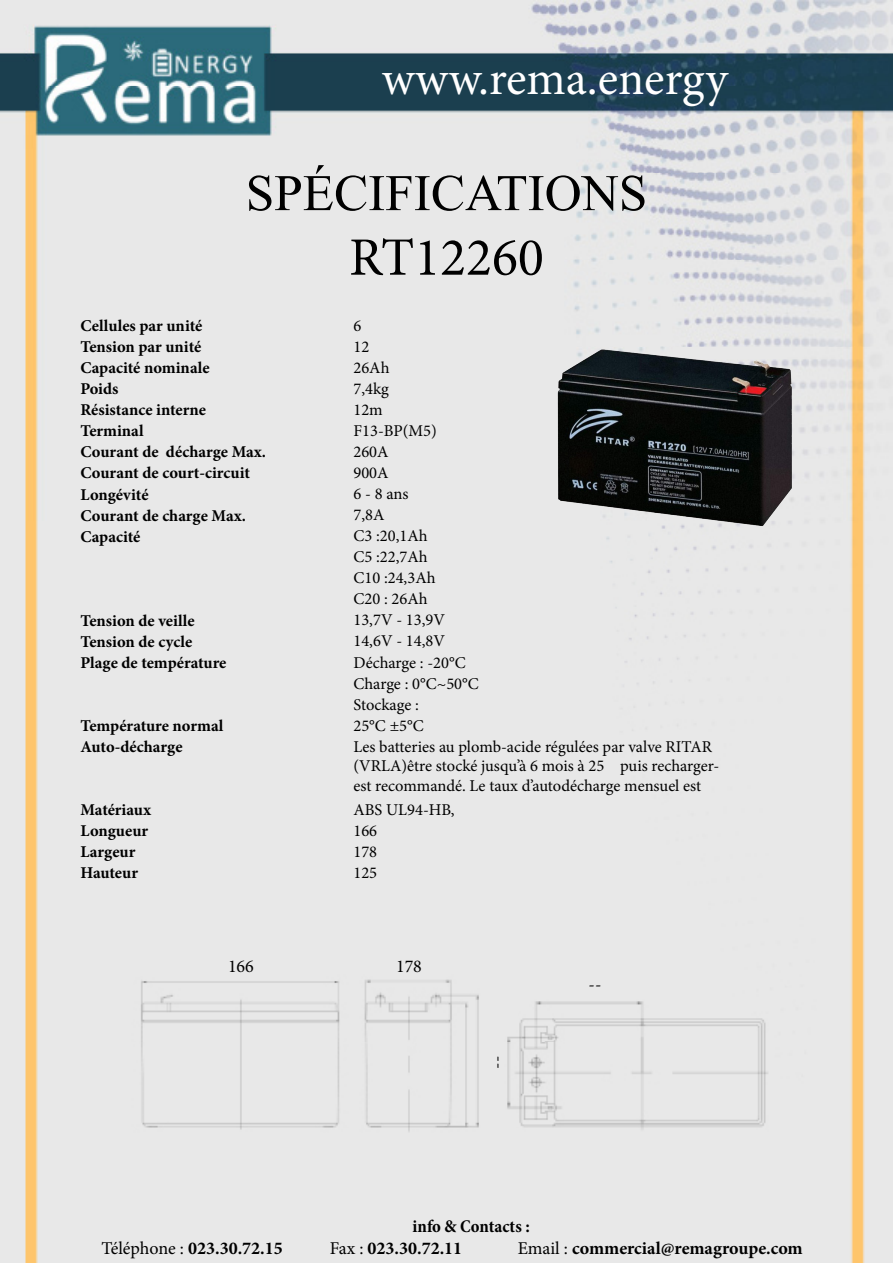
<style>
.page{position:relative;width:893px;height:1263px;background:#fff}
.page>*{position:absolute;margin:0;border:0;box-sizing:border-box;transform-origin:0 0}
.t1{font:76.5px "Microsoft Himalaya";color:#000}
.t2{font:54px "Minion Pro";color:#000}
.t3{font:48px "Minion Pro";color:#fff}
.t4{font:700 18px "Minion Pro";color:#000}
.t5{font:700 condensed 18px "Minion Pro";color:#000}
.t6{font:18px "Minion Pro";color:#000}
.t7{font:16.5px/19.5px "Minion Pro";color:#000}
.t8{font:700 16.5px "Minion Pro";color:#000}
.s1{font-weight:400}
</style>
<div class="page">
<img style="left:0;top:0;width:893px;height:1263px">
<img style="left:544px;top:345px;width:261px;height:189px">
<p class="t3" style="left:382px;top:47px;width:347px">www.rema.energy</p>
<p class="t1" style="left:246px;top:139px;width:403px">SPÉCIFICATIONS</p>
<p class="t8" style="left:80px;top:315px;width:123px">Cellules par unité</p>
<p class="t8" style="left:80px;top:336px;width:122px">Tension par unité</p>
<p class="t8" style="left:80px;top:357px;width:131px">Capacité nominale</p>
<p class="t8" style="left:80px;top:378px;width:40px">Poids</p>
<p class="t8" style="left:80px;top:399px;width:127px">Résistance interne</p>
<p class="t8" style="left:80px;top:420px;width:65px">Terminal</p>
<p class="t8" style="left:80px;top:441px;width:187px">Courant de décharge Max.</p>
<p class="t8" style="left:80px;top:462px;width:171px">Courant de court-circuit</p>
<p class="t8" style="left:80px;top:483px;width:70px">Longévité</p>
<p class="t8" style="left:80px;top:504px;width:167px">Courant de charge Max.</p>
<p class="t8" style="left:80px;top:525px;width:61px">Capacité</p>
<p class="t8" style="left:80px;top:609px;width:116px">Tension de veille</p>
<p class="t8" style="left:80px;top:630px;width:113px">Tension de cycle</p>
<p class="t8" style="left:80px;top:651px;width:148px">Plage de température</p>
<p class="t8" style="left:80px;top:714px;width:144px">Température normal</p>
<p class="t8" style="left:80px;top:735px;width:104px">Auto-décharge</p>
<p class="t8" style="left:80px;top:798px;width:72px">Matériaux</p>
<p class="t8" style="left:80px;top:819px;width:69px">Longueur</p>
<p class="t8" style="left:80px;top:840px;width:56px">Largeur</p>
<p class="t8" style="left:80px;top:861px;width:59px">Hauteur</p>
<p class="t2" style="left:349px;top:221px;width:196px">RT12260</p>
<p class="t7" style="left:353px;top:316px;width:9px">6</p>
<p class="t7" style="left:353px;top:337px;width:17px">12</p>
<p class="t7" style="left:353px;top:358px;width:38px">26Ah</p>
<p class="t7" style="left:353px;top:379px;width:37px">7,4kg</p>
<p class="t7" style="left:353px;top:400px;width:31px">12m</p>
<p class="t7" style="left:353px;top:421px;width:85px">F13-BP(M5)</p>
<p class="t7" style="left:353px;top:442px;width:37px">260A</p>
<p class="t7" style="left:353px;top:463px;width:37px">900A</p>
<p class="t7" style="left:353px;top:484px;width:56px">6 - 8 ans</p>
<p class="t7" style="left:353px;top:505px;width:33px">7,8A</p>
<p class="t7" style="left:353px;top:526px;width:76px">C3 :20,1Ah</p>
<p class="t7" style="left:353px;top:547px;width:76px">C5 :22,7Ah</p>
<p class="t7" style="left:353px;top:568px;width:84px">C10 :24,3Ah</p>
<p class="t7" style="left:353px;top:589px;width:76px">C20 : 26Ah</p>
<p class="t7" style="left:353px;top:610px;width:93px">13,7V - 13,9V</p>
<p class="t7" style="left:353px;top:631px;width:93px">14,6V - 14,8V</p>
<p class="t7" style="left:353px;top:652px;width:114px">Décharge : -20°C</p>
<p class="t7" style="left:353px;top:673px;width:127px">Charge : 0°C~50°C</p>
<p class="t7" style="left:353px;top:694px;width:67px">Stockage :</p>
<p class="t7" style="left:353px;top:715px;width:72px">25°C ±5°C</p>
<p class="t7" style="left:353px;top:736px;width:367px">Les batteries au plomb-acide régulées par valve RITAR (VRLA)être stocké jusqu’à 6 mois à 25 ℃ puis recharger&shy;est recommandé. Le taux d’autodécharge mensuel est</p>
<p class="t7" style="left:353px;top:799px;width:103px">ABS UL94-HB,</p>
<p class="t7" style="left:353px;top:820px;width:25px">166</p>
<p class="t7" style="left:353px;top:841px;width:25px">178</p>
<p class="t7" style="left:353px;top:862px;width:25px">125</p>
<p class="t6" style="left:228px;top:954px;width:27px">166</p>
<p class="t6" style="left:396px;top:954px;width:27px">178</p>
<p class="t6" style="left:484px;top:1068px;width:14px;rotate:-90deg">--</p>
<p class="t6" style="left:589px;top:972px;width:14px">--</p>
<p class="t5" style="left:413px;top:1214px;width:119px">info &amp; Contacts :</p>
<p class="t4" style="left:101px;top:1235px;width:183px"><span class="s1">Téléphone :</span> 023.30.72.15</p>
<p class="t4" style="left:330px;top:1235px;width:134px"><span class="s1">Fax :</span> 023.30.72.11</p>
<p class="t4" style="left:518px;top:1235px;width:287px"><span class="s1">Email :</span> commercial@remagroupe.com</p>
</div>
